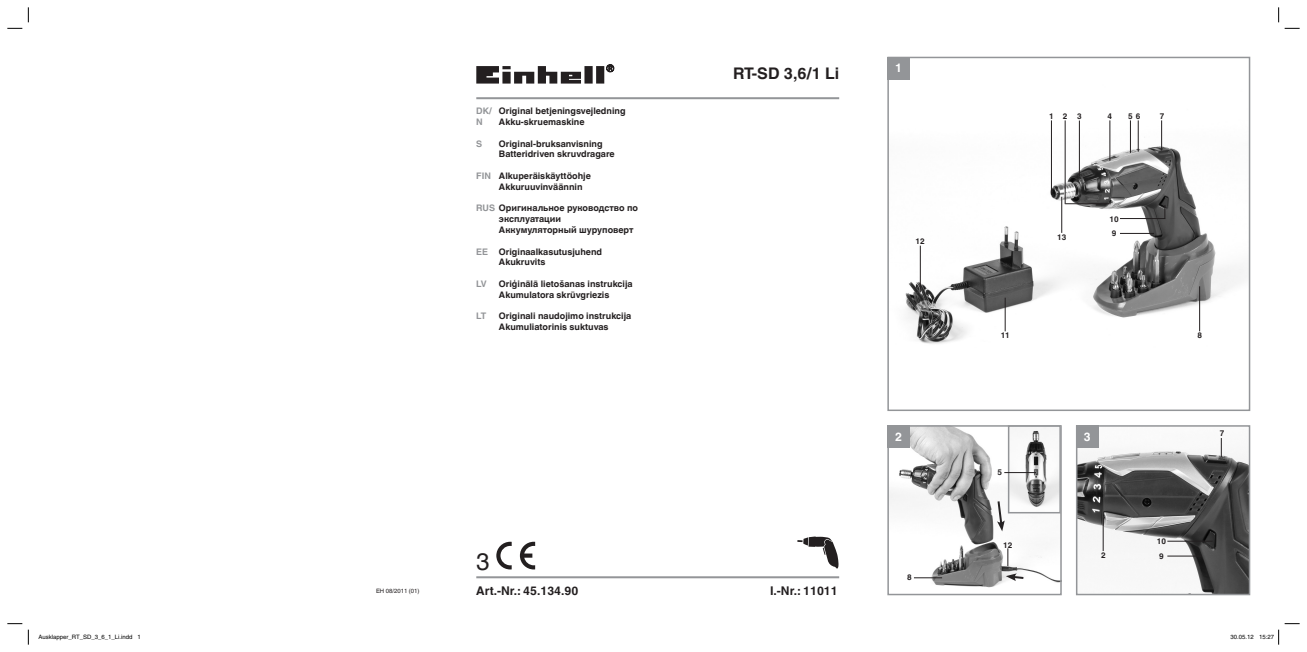
<style>
.page{position:relative;width:1307px;height:652px;background:#fff}
.page>*{position:absolute;margin:0;border:0;box-sizing:border-box;transform-origin:0 0}
.t1{font:24px "Helvetica World";color:#231f20}
.t2{font:700 16px "Helvetica World";color:#231f20}
.t3{font:700 12px "Helvetica World";color:#231f20}
.t4{font:700 12px "Helvetica World";color:#fff}
.t5{font:700 9px/10.8px "Helvetica World";color:#231f20}
.t6{font:700 9px "Helvetica World";color:#939598}
.t7{font:700 8px "Helvetica World";color:#231f20}
.t8{font:700 8px "Helvetica World";color:#282526}
.t9{font:6px "Helvetica";color:#000}
.t10{font:6px "Helvetica World";color:#231f20}
.s1{color:#939598}
</style>
<div class="page">
<img style="left:890px;top:79px;width:354px;height:265px">
<div style="left:887px;top:57px;width:363px;height:354px;border:2px solid #939598"></div>
<div style="left:887px;top:57px;width:23px;height:22px;background:#939598"></div>
<img style="left:890px;top:428px;width:169px;height:160px">
<div style="left:887px;top:425px;width:175px;height:170px;border:2px solid #939598"></div>
<div style="left:887px;top:425px;width:23px;height:23px;background:#939598"></div>
<hr style="left:1079px;top:121px;width:1px;height:55px;background:#231f20">
<hr style="left:1109px;top:120px;width:1px;height:41px;background:#231f20">
<hr style="left:1051px;top:120px;width:1px;height:75px;background:#231f20">
<hr style="left:1199px;top:286px;width:1px;height:45px;background:#231f20">
<svg style="left:1007px;top:548px;width:1px;height:18px"></svg>
<hr style="left:1130px;top:120px;width:1px;height:33px;background:#231f20">
<hr style="left:1138px;top:120px;width:1px;height:32px;background:#231f20">
<hr style="left:1161px;top:120px;width:1px;height:31px;background:#231f20">
<hr style="left:1120px;top:233px;width:34px;height:1px;background:#231f20">
<hr style="left:1120px;top:218px;width:45px;height:1px;background:#231f20">
<svg style="left:1164px;top:205px;width:1px;height:13px"></svg>
<hr style="left:1065px;top:120px;width:1px;height:84px;background:#231f20">
<hr style="left:1065px;top:203px;width:46px;height:1px;background:#231f20">
<hr style="left:1061px;top:197px;width:1px;height:36px;background:#231f20">
<hr style="left:1005px;top:298px;width:1px;height:33px;background:#231f20">
<hr style="left:920px;top:246px;width:1px;height:46px;background:#231f20">
<img style="left:1011px;top:428px;width:47px;height:82px">
<div style="left:1008px;top:425px;width:53px;height:88px;border:2px solid #939598"></div>
<svg style="left:914px;top:577px;width:28px;height:1px"></svg>
<hr style="left:1004px;top:472px;width:32px;height:1px;background:#231f20">
<svg style="left:996px;top:499px;width:9px;height:32px"></svg>
<img style="left:1079px;top:428px;width:168px;height:164px">
<div style="left:1076px;top:425px;width:174px;height:170px;border:2px solid #939598"></div>
<div style="left:1076px;top:425px;width:22px;height:23px;background:#939598"></div>
<hr style="left:1103px;top:517px;width:1px;height:34px;background:#231f20">
<svg style="left:1221px;top:438px;width:1px;height:19px"></svg>
<hr style="left:1167px;top:556px;width:34px;height:1px;background:#231f20">
<hr style="left:1167px;top:541px;width:45px;height:1px;background:#231f20">
<svg style="left:1006px;top:573px;width:19px;height:8px"></svg>
<div style="left:584px;top:66px;width:9px;height:18px;background:#231f20"></div>
<div style="left:596px;top:66px;width:8px;height:18px;background:#231f20"></div>
<svg style="left:606px;top:64px;width:8px;height:8px"></svg>
<svg style="left:476px;top:66px;width:105px;height:18px"></svg>
<svg style="left:520px;top:542px;width:15px;height:27px"></svg>
<svg style="left:496px;top:542px;width:16px;height:27px"></svg>
<svg style="left:797px;top:536px;width:41px;height:33px"></svg>
<hr style="left:476px;top:576px;width:363px;height:2px;background:#939598">
<hr style="left:476px;top:97px;width:363px;height:2px;background:#939598">
<svg style="left:7px;top:28px;width:15px;height:1px"></svg>
<svg style="left:1284px;top:28px;width:15px;height:1px"></svg>
<svg style="left:7px;top:623px;width:15px;height:1px"></svg>
<svg style="left:1284px;top:623px;width:15px;height:1px"></svg>
<svg style="left:28px;top:7px;width:1px;height:15px"></svg>
<svg style="left:28px;top:630px;width:1px;height:15px"></svg>
<svg style="left:1278px;top:7px;width:1px;height:15px"></svg>
<svg style="left:1278px;top:630px;width:1px;height:15px"></svg>
<p class="t5" style="left:476px;top:106px;width:151px"><span class="s1">DK/</span> Original betjeningsvejledning<br><span class="s1">N</span></p>
<p class="t5" style="left:499px;top:116px;width:87px">Akku-skruemaskine</p>
<p class="t6" style="left:476px;top:138px;width:8px">S</p>
<p class="t5" style="left:499px;top:138px;width:117px">Original-bruksanvisning<br>Batteridriven skruvdragare</p>
<p class="t5" style="left:499px;top:170px;width:93px;text-indent:-23px"><span class="s1">FIN</span> Alkuperäiskäyttöohje<br>Akkuruuvinväännin</p>
<p class="t5" style="left:499px;top:203px;width:141px;text-indent:-23px"><span class="s1">RUS</span> Оригинальное руководство по эксплуатации<br>Aккумуляторный шуруповерт</p>
<p class="t5" style="left:499px;top:246px;width:105px;text-indent:-23px"><span class="s1">EE</span> Originaalkasutusjuhend<br>Akukruvits</p>
<p class="t6" style="left:476px;top:279px;width:12px">LV</p>
<p class="t5" style="left:499px;top:278px;width:135px">Oriģinālā lietošanas instrukcija<br>Akumulatora skrūvgriezis</p>
<p class="t6" style="left:476px;top:311px;width:11px">LT</p>
<p class="t5" style="left:499px;top:311px;width:134px">Originali naudojimo instrukcija<br>Akumuliatorinis suktuvas</p>
<h1 class="t1" style="left:476px;top:547px;width:15px">3</h1>
<h2 class="t2" style="left:733px;top:65px;width:107px">RT-SD 3,6/1 Li</h2>
<p class="t10" style="left:376px;top:587px;width:45px">EH 08/2011 (01)</p>
<h3 class="t3" style="left:476px;top:584px;width:104px">Art.-Nr.: 45.134.90</h3>
<h3 class="t3" style="left:770px;top:584px;width:69px">I.-Nr.: 11011</h3>
<h3 class="t4" style="left:895px;top:61px;width:8px">1</h3>
<p class="t7" style="left:915px;top:237px;width:11px">12</p>
<h3 class="t4" style="left:895px;top:430px;width:8px">2</h3>
<p class="t7" style="left:907px;top:573px;width:6px">8</p>
<p class="t7" style="left:1049px;top:111px;width:6px">1</p>
<p class="t7" style="left:1077px;top:111px;width:6px">3</p>
<p class="t7" style="left:1107px;top:111px;width:6px">4</p>
<p class="t7" style="left:1063px;top:111px;width:6px">2</p>
<p class="t7" style="left:1128px;top:111px;width:14px">5 6</p>
<p class="t7" style="left:1160px;top:111px;width:6px">7</p>
<p class="t7" style="left:1001px;top:331px;width:11px">11</p>
<p class="t8" style="left:997px;top:467px;width:6px">5</p>
<p class="t7" style="left:1003px;top:540px;width:11px">12</p>
<p class="t7" style="left:1057px;top:232px;width:11px">13</p>
<p class="t7" style="left:1109px;top:214px;width:11px">10</p>
<p class="t7" style="left:1112px;top:229px;width:6px">9</p>
<h3 class="t4" style="left:1084px;top:430px;width:8px">3</h3>
<p class="t7" style="left:1101px;top:550px;width:6px">2</p>
<p class="t7" style="left:1197px;top:331px;width:6px">8</p>
<p class="t7" style="left:1219px;top:429px;width:6px">7</p>
<p class="t7" style="left:1157px;top:537px;width:11px">10</p>
<p class="t7" style="left:1159px;top:552px;width:6px">9</p>
<p class="t9" style="left:38px;top:633px;width:104px">Ausklapper_RT_SD_3_6_1_Li.indd 1</p>
<p class="t9" style="left:1230px;top:633px;width:45px">30.05.12 15:27</p>
</div>
